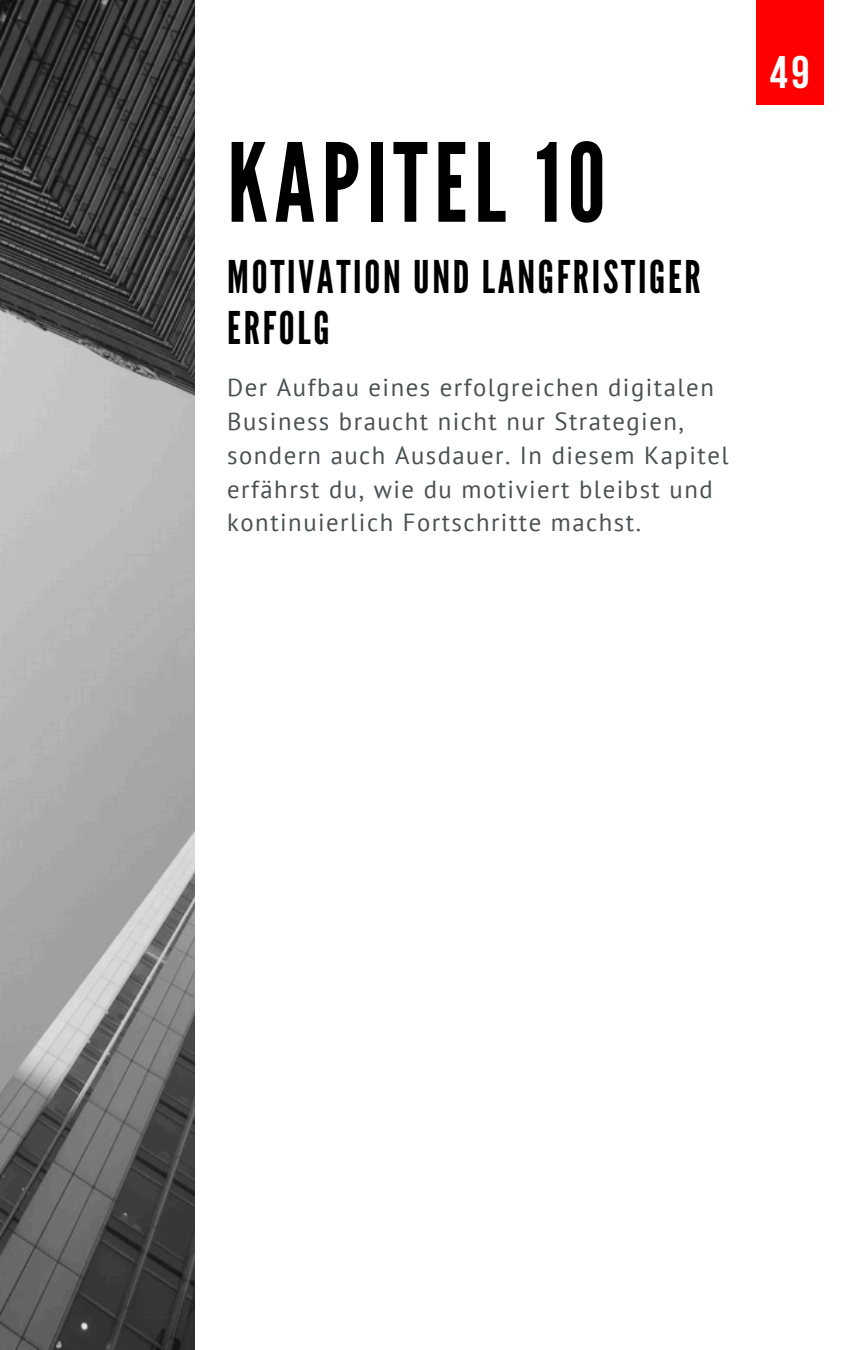
<style>
.page{position:relative;width:864px;height:1350px;background:#fff}
.page>*{position:absolute;margin:0;border:0;box-sizing:border-box;transform-origin:0 0}
.t1{font:108.67px "League Gothic";letter-spacing:.06em;color:#000}
.t2{font:700 45.45px "Bebas Neue";color:#fff}
.t3{font:45px/50.6px "League Gothic";letter-spacing:.06em;color:#000}
.t4{font:24.75px/33.8px "PT Sans";letter-spacing:.06em;color:#495052}
</style>
<div class="page">
<img style="left:0;top:0;width:194px;height:1350px">
<div style="left:756px;top:0;width:67px;height:105px;background:#f00"></div>
<p class="t1" style="left:227px;top:120px;width:380px">KAPITEL 10</p>
<h2 class="t3" style="left:227px;top:253px;width:475px">MOTIVATION UND LANGFRISTIGER<br>ERFOLG</h2>
<p class="t4" style="left:227px;top:370px;width:503px">Der Aufbau eines erfolgreichen digitalen Business braucht nicht nur Strategien, sondern auch Ausdauer. In diesem Kapitel erfährst du, wie du motiviert bleibst und kontinuierlich Fortschritte machst.</p>
<h1 class="t2" style="left:770px;top:54px;width:41px">49</h1>
</div>
